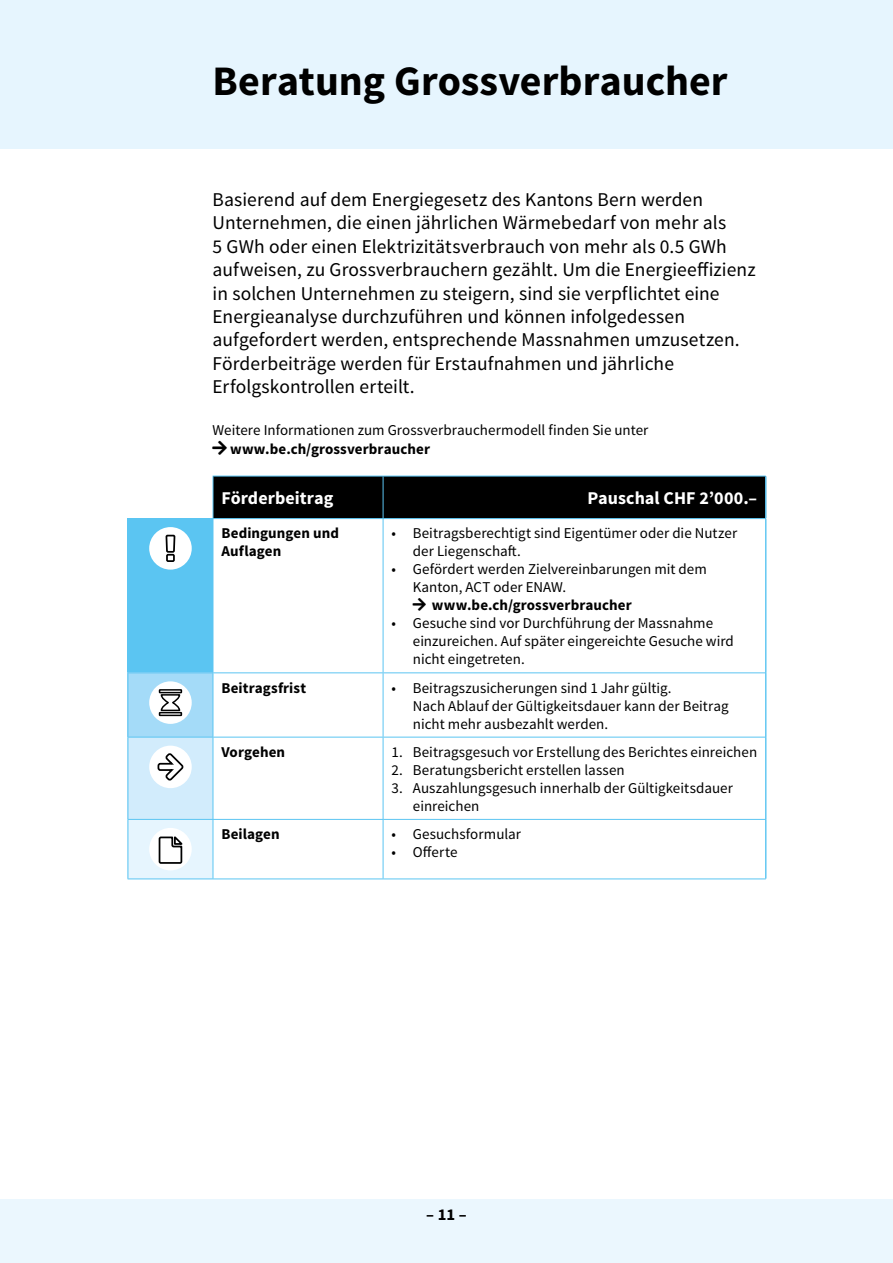
<style>
.page{position:relative;width:893px;height:1263px;background:#fff}
.page>*{position:absolute;margin:0;border:0;box-sizing:border-box;transform-origin:0 0}
.t1{font:700 42px "Source Sans Pro";color:#000}
.t2{font:19.5px/23.4px "Source Sans Pro";letter-spacing:.005em;color:#000}
.t3{font:700 18px "Source Sans Pro";letter-spacing:.005em;color:#fff}
.t4{font:700 16.5px "Source Sans Pro";color:#000}
.t5{font:15px/18px "Source Sans Pro";letter-spacing:.005em;color:#000}
.t6{font:700 15px/18px "Source Sans Pro";letter-spacing:.01em;color:#000}
</style>
<div class="page">
<div style="left:0;top:1199px;width:893px;height:64px;background:#e6f5fe"></div>
<div style="left:0;top:0;width:893px;height:149px;background:#e6f5fe"></div>
<div style="left:214px;top:477px;width:551px;height:41px;background:#000"></div>
<div style="left:128px;top:519px;width:85px;height:154px;background:#5bc5f2"></div>
<div style="left:128px;top:673px;width:85px;height:64px;background:#a4dbf8"></div>
<div style="left:128px;top:737px;width:85px;height:82px;background:#d2ecfc"></div>
<div style="left:128px;top:819px;width:85px;height:60px;background:#e6f5fe"></div>
<hr style="left:213px;top:476px;width:1px;height:42px;background:#5bc5f2">
<hr style="left:213px;top:476px;width:170px;height:1px;background:#5bc5f2">
<hr style="left:383px;top:476px;width:383px;height:1px;background:#5bc5f2">
<hr style="left:383px;top:476px;width:1px;height:42px;background:#5bc5f2">
<hr style="left:765px;top:476px;width:1px;height:42px;background:#5bc5f2">
<hr style="left:128px;top:518px;width:85px;height:1px;background:#5bc5f2">
<hr style="left:213px;top:519px;width:1px;height:153px;background:#5bc5f2">
<hr style="left:213px;top:518px;width:170px;height:1px;background:#5bc5f2">
<hr style="left:383px;top:518px;width:383px;height:1px;background:#5bc5f2">
<hr style="left:383px;top:519px;width:1px;height:153px;background:#5bc5f2">
<hr style="left:765px;top:519px;width:1px;height:154px;background:#5bc5f2">
<hr style="left:128px;top:673px;width:1px;height:64px;background:#5bc5f2">
<hr style="left:213px;top:673px;width:1px;height:64px;background:#5bc5f2">
<hr style="left:213px;top:672px;width:170px;height:1px;background:#5bc5f2">
<hr style="left:383px;top:672px;width:383px;height:1px;background:#5bc5f2">
<hr style="left:383px;top:673px;width:1px;height:64px;background:#5bc5f2">
<hr style="left:765px;top:673px;width:1px;height:64px;background:#5bc5f2">
<hr style="left:128px;top:737px;width:1px;height:82px;background:#5bc5f2">
<hr style="left:128px;top:737px;width:85px;height:1px;background:#5bc5f2">
<hr style="left:213px;top:737px;width:1px;height:82px;background:#5bc5f2">
<hr style="left:213px;top:737px;width:170px;height:1px;background:#5bc5f2">
<hr style="left:383px;top:737px;width:383px;height:1px;background:#5bc5f2">
<hr style="left:383px;top:737px;width:1px;height:82px;background:#5bc5f2">
<hr style="left:765px;top:737px;width:1px;height:82px;background:#5bc5f2">
<hr style="left:128px;top:820px;width:1px;height:58px;background:#5bc5f2">
<hr style="left:128px;top:819px;width:85px;height:1px;background:#5bc5f2">
<hr style="left:128px;top:878px;width:85px;height:1px;background:#5bc5f2">
<hr style="left:213px;top:820px;width:1px;height:58px;background:#5bc5f2">
<hr style="left:213px;top:819px;width:170px;height:1px;background:#5bc5f2">
<hr style="left:383px;top:819px;width:383px;height:1px;background:#5bc5f2">
<hr style="left:383px;top:820px;width:1px;height:58px;background:#5bc5f2">
<hr style="left:213px;top:878px;width:170px;height:1px;background:#5bc5f2">
<hr style="left:383px;top:878px;width:383px;height:1px;background:#5bc5f2">
<hr style="left:765px;top:819px;width:1px;height:59px;background:#5bc5f2">
<div style="left:149px;top:527px;width:43px;height:43px;background:#fff;border-radius:50%"></div>
<svg style="left:165px;top:534px;width:11px;height:28px"></svg>
<div style="left:149px;top:681px;width:43px;height:43px;background:#fff;border-radius:50%"></div>
<svg style="left:158px;top:689px;width:25px;height:28px"></svg>
<div style="left:149px;top:746px;width:43px;height:42px;background:#fff;border-radius:50%"></div>
<svg style="left:157px;top:753px;width:27px;height:28px"></svg>
<div style="left:149px;top:828px;width:43px;height:42px;background:#fff;border-radius:50%"></div>
<svg style="left:158px;top:836px;width:25px;height:28px"></svg>
<h1 class="t1" style="left:213px;top:54px;width:516px">Beratung Grossverbraucher</h1>
<p class="t2" style="left:213px;top:188px;width:544px">Basierend auf dem Energiegesetz des Kantons Bern werden Unternehmen, die einen jährlichen Wärmebedarf von mehr als<br>5 GWh oder einen Elektrizitätsverbrauch von mehr als 0.5 GWh aufweisen, zu Grossverbrauchern gezählt. Um die Energieeffizienz in solchen Unternehmen zu steigern, sind sie verpflichtet eine Energieanalyse durchzuführen und können infolgedessen aufgefordert werden, entsprechende Massnahmen umzusetzen.<br>Förderbeiträge werden für Erstaufnahmen und jährliche Erfolgskontrollen erteilt.</p>
<p class="t5" style="left:213px;top:421px;width:437px">Weitere Informationen zum Grossverbrauchermodell finden Sie unter</p>
<p class="t6" style="left:230px;top:441px;width:201px">www.be.ch/grossverbraucher</p>
<p class="t3" style="left:221px;top:486px;width:113px">Förderbeitrag</p>
<p class="t3" style="left:587px;top:486px;width:171px">Pauschal CHF 2’000.–</p>
<p class="t6" style="left:221px;top:525px;width:119px">Bedingungen und<br>Auflagen</p>
<p class="t5" style="left:413px;top:525px;width:326px;text-indent:-21px">• Beitragsberechtigt sind Eigentümer oder die Nutzer der Liegenschaft.</p>
<p class="t5" style="left:413px;top:561px;width:296px;text-indent:-21px">• Gefördert werden Zielvereinbarungen mit dem<br>Kanton, ACT oder ENAW.</p>
<p class="t6" style="left:432px;top:597px;width:201px">www.be.ch/grossverbraucher</p>
<p class="t5" style="left:413px;top:615px;width:323px;text-indent:-21px">• Gesuche sind vor Durchführung der Massnahme einzureichen. Auf später eingereichte Gesuche wird nicht eingetreten.</p>
<p class="t6" style="left:221px;top:679px;width:86px">Beitragsfrist</p>
<p class="t5" style="left:413px;top:679px;width:317px;text-indent:-21px">• Beitragszusicherungen sind 1 Jahr gültig.<br>Nach Ablauf der Gültigkeitsdauer kann der Beitrag nicht mehr ausbezahlt werden.</p>
<p class="t6" style="left:221px;top:743px;width:65px">Vorgehen</p>
<p class="t5" style="left:392px;top:743px;width:367px">1. Beitragsgesuch vor Erstellung des Berichtes einreichen</p>
<p class="t5" style="left:392px;top:761px;width:235px">2. Beratungsbericht erstellen lassen</p>
<p class="t5" style="left:413px;top:779px;width:322px;text-indent:-21px">3. Auszahlungsgesuch innerhalb der Gültigkeitsdauer einreichen</p>
<p class="t6" style="left:221px;top:826px;width:60px">Beilagen</p>
<p class="t5" style="left:392px;top:825px;width:131px">• Gesuchsformular</p>
<p class="t5" style="left:392px;top:843px;width:67px">• Offerte</p>
<p class="t4" style="left:426px;top:1204px;width:42px">– 11 –</p>
</div>
